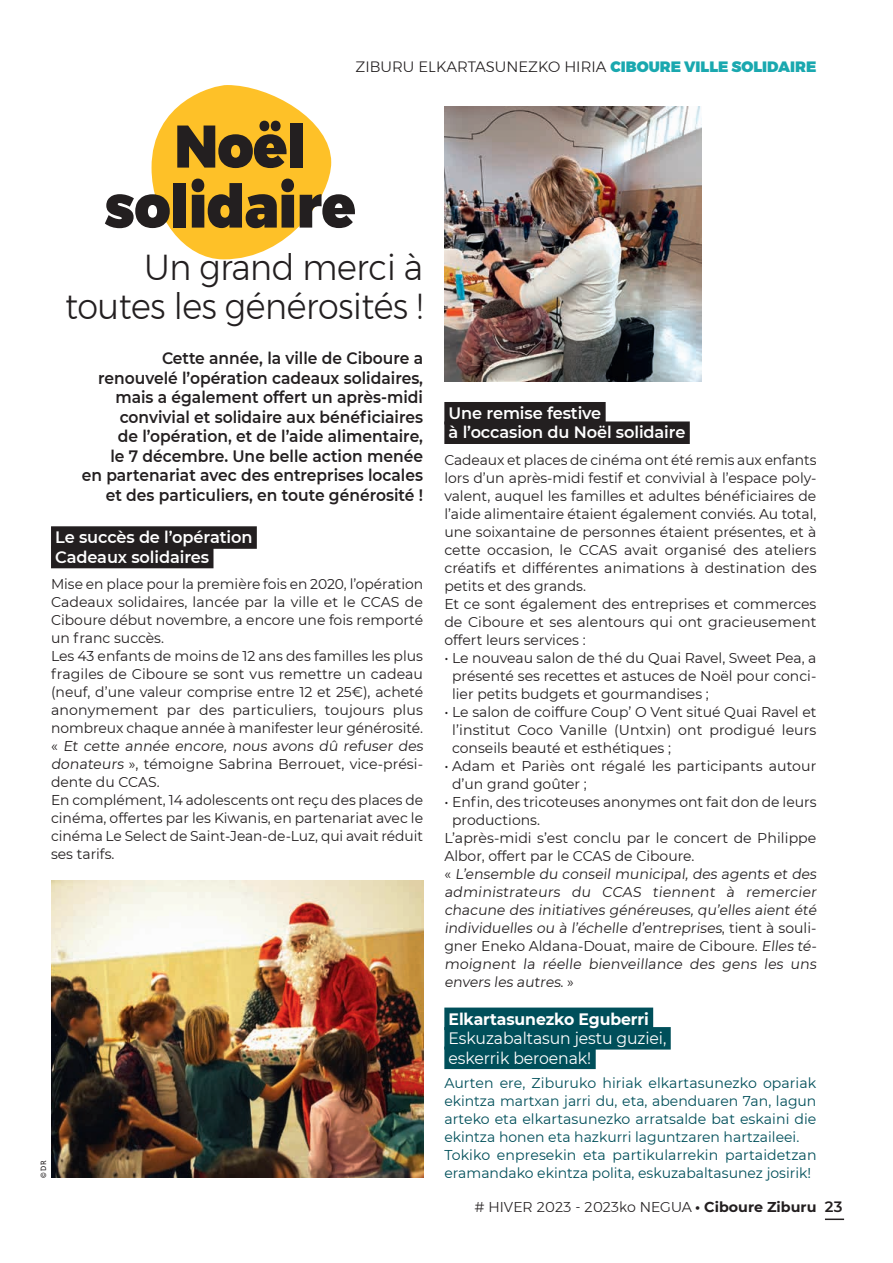
<style>
.page{position:relative;width:893px;height:1263px;background:#fff}
.page>*{position:absolute;margin:0;border:0;box-sizing:border-box;transform-origin:0 0}
.TexteJUSTIF{font:900 60px/60px "Montserrat";letter-spacing:-.01em;color:#231f20;text-align:center;scale:.93 1}
.TexteJUSTIF-2{font:300 36px/39px "Montserrat";letter-spacing:-.01em;color:#231f20;text-align:right;scale:.93 1}
.Chapo_OK{font:600 16.5px/19.5px "Montserrat";color:#231f20;text-align:right;scale:.94 1}
.Inter1_FR_ok{font:600 16.5px "Montserrat";letter-spacing:-.005em;color:#fff}
.Inter1_EUS_ok{font:16.5px "Montserrat";letter-spacing:-.005em;color:#fff;scale:.95 1}
.Inter1_EUS_ok-2{font:700 16.5px "Montserrat";letter-spacing:-.005em;color:#fff;scale:.95 1}
.Tétière{font:300 15px "Montserrat";color:#231f20}
.t1{font:600 15px "Montserrat";color:#231f20}
.Texte{font:14.25px/18px "Montserrat";color:#231f20;text-align:justify}
.Texte_Eus{font:14.25px/18px "Montserrat";color:#004f5a;text-align:justify}
.t2{font:300 14.25px "Montserrat";color:#231f20}
.t3{font:7.5px "Museo 500";color:#231f20;scale:.95 1}
.s1{font-weight:900;color:#1aa8af}
.s2{font-weight:700}
</style>
<div class="page">
<svg style="left:152px;top:85px;width:179px;height:174px"></svg>
<svg style="left:825px;top:1218px;width:19px;height:2px"></svg>
<img style="left:444px;top:106px;width:258px;height:276px">
<div style="left:51px;top:526px;width:206px;height:23px;background:#231f20"></div>
<div style="left:51px;top:546px;width:162px;height:22px;background:#231f20"></div>
<div style="left:444px;top:402px;width:162px;height:22px;background:#231f20"></div>
<div style="left:444px;top:421px;width:246px;height:23px;background:#231f20"></div>
<div style="left:444px;top:1007px;width:209px;height:23px;background:#004f5a"></div>
<div style="left:444px;top:1027px;width:227px;height:22px;background:#004f5a"></div>
<div style="left:444px;top:1046px;width:152px;height:23px;background:#004f5a"></div>
<img style="left:51px;top:880px;width:372px;height:298px">
<p class="Tétière" style="left:356px;top:55px;width:462px">ZIBURU ELKARTASUNEZKO HIRIA <span class="s1">CIBOURE VILLE SOLIDAIRE</span></p>
<p class="TexteJUSTIF" style="left:104px;top:117px;width:272px">Noël solidaire</p>
<p class="TexteJUSTIF-2" style="left:65px;top:248px;width:386px">Un grand merci à toutes les générosités !</p>
<p class="Chapo_OK" style="left:162px;top:348px;width:279px">Cette année, la ville de Ciboure a</p>
<p class="Chapo_OK" style="left:82px;top:367px;width:365px">renouvelé l’opération cadeaux solidaires, mais a également offert un après-midi convivial et solidaire aux bénéficiaires<br>de l’opération, et de l’aide alimentaire,<br>le 7 décembre. Une belle action menée<br>en partenariat avec des entreprises locales et des particuliers, en toute générosité !</p>
<p class="Inter1_FR_ok" style="left:55px;top:526px;width:199px">Le succès de l’opération</p>
<p class="Inter1_FR_ok" style="left:55px;top:545px;width:155px">Cadeaux solidaires</p>
<p class="Texte" style="left:51px;top:575px;width:374px">Mise en place pour la première fois en 2020, l’opération Cadeaux solidaires, lancée par la ville et le CCAS de Ciboure début novembre, a encore une fois remporté un franc succès.</p>
<p class="Texte" style="left:51px;top:647px;width:376px;text-align:left">Les 43 enfants de moins de 12 ans des familles les plus fragiles de Ciboure se sont vus remettre un cadeau (neuf, d’une valeur comprise entre 12 et 25€), acheté anonymement par des particuliers, toujours plus nombreux chaque année à manifester leur générosité. « Et cette année encore, nous avons dû refuser des donateurs », témoigne Sabrina Berrouet, vice-prési&shy;dente du CCAS.</p>
<p class="Texte" style="left:51px;top:791px;width:374px">En complément, 14 adolescents ont reçu des places de cinéma, offertes par les Kiwanis, en partenariat avec le cinéma Le Select de Saint-Jean-de-Luz, qui avait réduit ses tarifs.</p>
<p class="t3" style="left:39px;top:1178px;width:19px;rotate:-90deg">© DR</p>
<p class="Inter1_FR_ok" style="left:449px;top:401px;width:154px">Une remise festive</p>
<p class="Inter1_FR_ok" style="left:449px;top:421px;width:238px">à l’occasion du Noël solidaire</p>
<p class="Texte" style="left:444px;top:450px;width:374px">Cadeaux et places de cinéma ont été remis aux enfants lors d’un après-midi festif et convivial à l’espace poly&shy;valent, auquel les familles et adultes bénéficiaires de l’aide alimentaire étaient également conviés. Au total, une soixantaine de personnes étaient présentes, et à cette occasion, le CCAS avait organisé des ateliers créatifs et différentes animations à destination des petits et des grands.</p>
<p class="Texte" style="left:444px;top:594px;width:374px">Et ce sont également des entreprises et commerces de Ciboure et ses alentours qui ont gracieusement offert leurs services :</p>
<p class="Texte" style="left:452px;top:648px;width:366px;text-indent:-8px">• Le nouveau salon de thé du Quai Ravel, Sweet Pea, a présenté ses recettes et astuces de Noël pour conci&shy;lier petits budgets et gourmandises ;</p>
<p class="Texte" style="left:452px;top:702px;width:366px;text-indent:-8px">• Le salon de coiffure Coup’ O Vent situé Quai Ravel et l’institut Coco Vanille (Untxin) ont prodigué leurs conseils beauté et esthétiques ;</p>
<p class="Texte" style="left:452px;top:756px;width:366px;text-indent:-8px">• Adam et Pariès ont régalé les participants autour d’un grand goûter ;</p>
<p class="Texte" style="left:452px;top:792px;width:366px;text-indent:-8px">• Enfin, des tricoteuses anonymes ont fait don de leurs productions.</p>
<p class="Texte" style="left:444px;top:828px;width:374px">L’après-midi s’est conclu par le concert de Philippe<br>Albor, offert par le CCAS de Ciboure.</p>
<p class="Texte" style="left:444px;top:864px;width:376px;text-align:left">« L’ensemble du conseil municipal, des agents et des administrateurs du CCAS tiennent à remercier chacune des initiatives généreuses, qu’elles aient été individuelles ou à l’échelle d’entreprises, t i e n t à so u l i - gner Eneko Aldana-Douat, maire de Ciboure. Elles té&shy;moignent la réelle bienveillance des gens les uns envers les autres. »</p>
<p class="Inter1_EUS_ok-2" style="left:449px;top:1007px;width:212px">Elkartasunezko Eguberri</p>
<p class="Inter1_EUS_ok" style="left:449px;top:1027px;width:231px">Eskuzabaltasun jestu guziei,</p>
<p class="Inter1_EUS_ok" style="left:449px;top:1046px;width:152px">eskerrik beroenak!</p>
<p class="Texte_Eus" style="left:444px;top:1073px;width:374px">Aurten ere, Ziburuko hiriak elkartasunezko opariak ekintza martxan jarri du, eta, abenduaren 7an, lagun arteko eta elkartasunezko arratsalde bat eskaini die ekintza honen eta hazkurri laguntzaren hartzaileei.</p>
<p class="Texte_Eus" style="left:444px;top:1145px;width:374px">Tokiko enpresekin eta partikularrekin partaidetzan eramandako ekintza polita, eskuzabaltasunez josirik!</p>
<p class="t2" style="left:474px;top:1196px;width:344px"># HIVER 2023 - 2023ko NEGUA <span class="s2">• Ciboure Ziburu</span></p>
<p class="t1" style="left:825px;top:1196px;width:19px">23</p>
</div>
